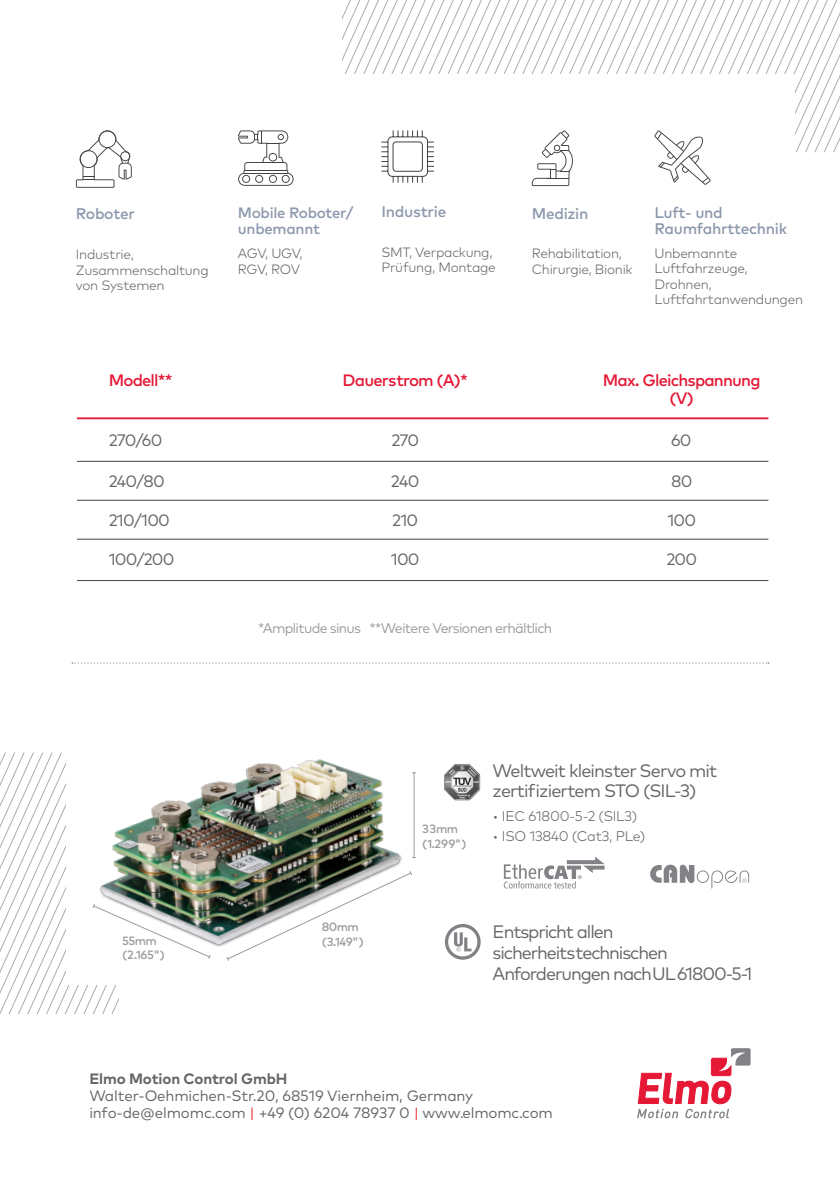
<style>
.page{position:relative;width:840px;height:1191px;background:#fff}
.page>*{position:absolute;margin:0;border:0;box-sizing:border-box;transform-origin:0 0}
.t1{font:18px/21px "FF Mark Pro";letter-spacing:-.06em;color:#656568}
.t2{font:16.4px "FF Mark Pro";letter-spacing:-.05em;color:#656568}
.t3{font:500 16.4px/18.4px "FF Mark Pro";letter-spacing:-.05em;color:#e51836;text-align:center}
.t4{font:500 15.4px/16px "FF Mark Pro";letter-spacing:-.02em;color:#8c98ac}
.t5{font:15px "FF Mark Pro";letter-spacing:-.01em;color:#656568}
.t6{font:500 15px "FF Mark Pro";letter-spacing:-.02em;color:#8c98ac}
.t7{font:700 15px "FF Mark Pro";letter-spacing:-.01em;color:#656568}
.t8{font:14px "FF Mark Pro";letter-spacing:-.05em;color:#9c9c9f}
.t9{font:300 14px "FF Mark Pro";letter-spacing:-.02em;color:#656568}
.t10{font:300 13.4px/15.4px "FF Mark Pro";letter-spacing:-.02em;color:#656568}
.t11{font:500 12px "FF Mark Pro";letter-spacing:-.05em;color:#9c9c9f}
.s1{color:#e73b43}
</style>
<div class="page">
<img style="left:211px;top:759px;width:250px;height:201px">
<hr style="left:77px;top:417px;width:691px;height:2px;background:#e51836">
<hr style="left:77px;top:461px;width:691px;height:1px;background:#434242">
<hr style="left:77px;top:500px;width:691px;height:1px;background:#434242">
<hr style="left:77px;top:539px;width:691px;height:1px;background:#434242">
<hr style="left:77px;top:580px;width:691px;height:1px;background:#434242">
<svg style="left:72px;top:662px;width:696px;height:1px"></svg>
<svg style="left:444px;top:924px;width:36px;height:35px"></svg>
<svg style="left:503px;top:856px;width:101px;height:32px"></svg>
<svg style="left:650px;top:864px;width:98px;height:24px"></svg>
<img style="left:443px;top:760px;width:38px;height:43px">
<svg style="left:0;top:752px;width:211px;height:263px"></svg>
<svg style="left:225px;top:870px;width:187px;height:91px"></svg>
<hr style="left:413px;top:773px;width:1px;height:84px;background:#9f9b9c">
<svg style="left:238px;top:130px;width:55px;height:56px"></svg>
<hr style="left:244px;top:170px;width:43px;height:1px;background:#434242">
<hr style="left:244px;top:173px;width:44px;height:1px;background:#434242">
<svg style="left:76px;top:130px;width:56px;height:58px"></svg>
<svg style="left:342px;top:0;width:497px;height:186px"></svg>
<svg style="left:637px;top:1048px;width:113px;height:70px"></svg>
<p class="t4" style="left:76px;top:205px;width:61px">Roboter</p>
<p class="t10" style="left:76px;top:246px;width:60px">Industrie,</p>
<p class="t10" style="left:76px;top:261px;width:134px">Zusammenschaltung</p>
<p class="t10" style="left:76px;top:277px;width:90px">von Systemen</p>
<p class="t3" style="left:109px;top:369px;width:65px">Modell **</p>
<p class="t2" style="left:109px;top:428px;width:55px">270/60</p>
<p class="t2" style="left:109px;top:469px;width:58px">240/80</p>
<p class="t2" style="left:109px;top:508px;width:63px">210/100</p>
<p class="t2" style="left:109px;top:547px;width:67px">100/200</p>
<p class="t6" style="left:238px;top:202px;width:117px">Mobile Roboter/</p>
<p class="t6" style="left:238px;top:218px;width:83px">unbemannt</p>
<p class="t4" style="left:381px;top:202px;width:66px">Industrie</p>
<p class="t4" style="left:531px;top:204px;width:58px">Medizin</p>
<p class="t4" style="left:654px;top:203px;width:134px">Luft- und<br>Raumfahrttechnik</p>
<p class="t10" style="left:238px;top:245px;width:66px">AGV, UGV,<br>RGV, ROV</p>
<p class="t10" style="left:381px;top:243px;width:116px">SMT, Verpackung,<br>Prüfung, Montage</p>
<p class="t10" style="left:531px;top:245px;width:102px">Rehabilitation,<br>Chirurgie, Bionik</p>
<p class="t10" style="left:654px;top:244px;width:150px">Unbemannte<br>Luftfahrzeuge,<br>Drohnen,<br>Luftfahrtanwendungen</p>
<p class="t3" style="left:342px;top:369px;width:127px">Dauerstrom A( *(</p>
<p class="t2" style="left:391px;top:428px;width:29px">270</p>
<p class="t2" style="left:391px;top:469px;width:30px">240</p>
<p class="t2" style="left:392px;top:508px;width:28px">210</p>
<p class="t2" style="left:391px;top:547px;width:30px">100</p>
<p class="t3" style="left:602px;top:369px;width:159px">Max. Gleichspannung<br>V( (</p>
<p class="t2" style="left:670px;top:428px;width:22px">60</p>
<p class="t2" style="left:670px;top:469px;width:23px">80</p>
<p class="t2" style="left:667px;top:508px;width:30px">100</p>
<p class="t2" style="left:666px;top:547px;width:32px">200</p>
<p class="t8" style="left:258px;top:617px;width:104px">*Amplitude sinus</p>
<p class="t8" style="left:369px;top:617px;width:184px">**Weitere Versionen erhältlich</p>
<p class="t11" style="left:122px;top:931px;width:36px">55mm</p>
<p class="t11" style="left:122px;top:946px;width:44px">)2.165 ("</p>
<p class="t11" style="left:321px;top:918px;width:39px">80mm</p>
<p class="t11" style="left:321px;top:932px;width:44px">)3.149 ("</p>
<p class="t11" style="left:422px;top:820px;width:38px">33mm</p>
<p class="t11" style="left:422px;top:834px;width:46px">)1.299 ("</p>
<p class="t1" style="left:492px;top:759px;width:226px;line-height:20px">Weltweit kleinster Servo mit zertifiziertem STO (SIL-3(</p>
<p class="t9" style="left:492px;top:805px;width:146px">• IEC 61800-5-2 (SIL (3</p>
<p class="t9" style="left:492px;top:825px;width:154px">• ISO 13840 (Cat3, PLe(</p>
<p class="t1" style="left:492px;top:920px;width:261px">Entspricht allen sicherheitstechnischen<br>Anforderungen nachUL61800-5-1</p>
<p class="t7" style="left:89px;top:1067px;width:199px">Elmo Motion Control GmbH</p>
<p class="t5" style="left:89px;top:1084px;width:385px">Walter-Oehmichen-Str.20, 68519 Viernheim, Germany</p>
<p class="t5" style="left:89px;top:1101px;width:465px">info-de@elmomc.com <span class="s1">|</span> +49 (0) 6204 78937 0 <span class="s1">|</span> www.elmomc.com</p>
</div>
